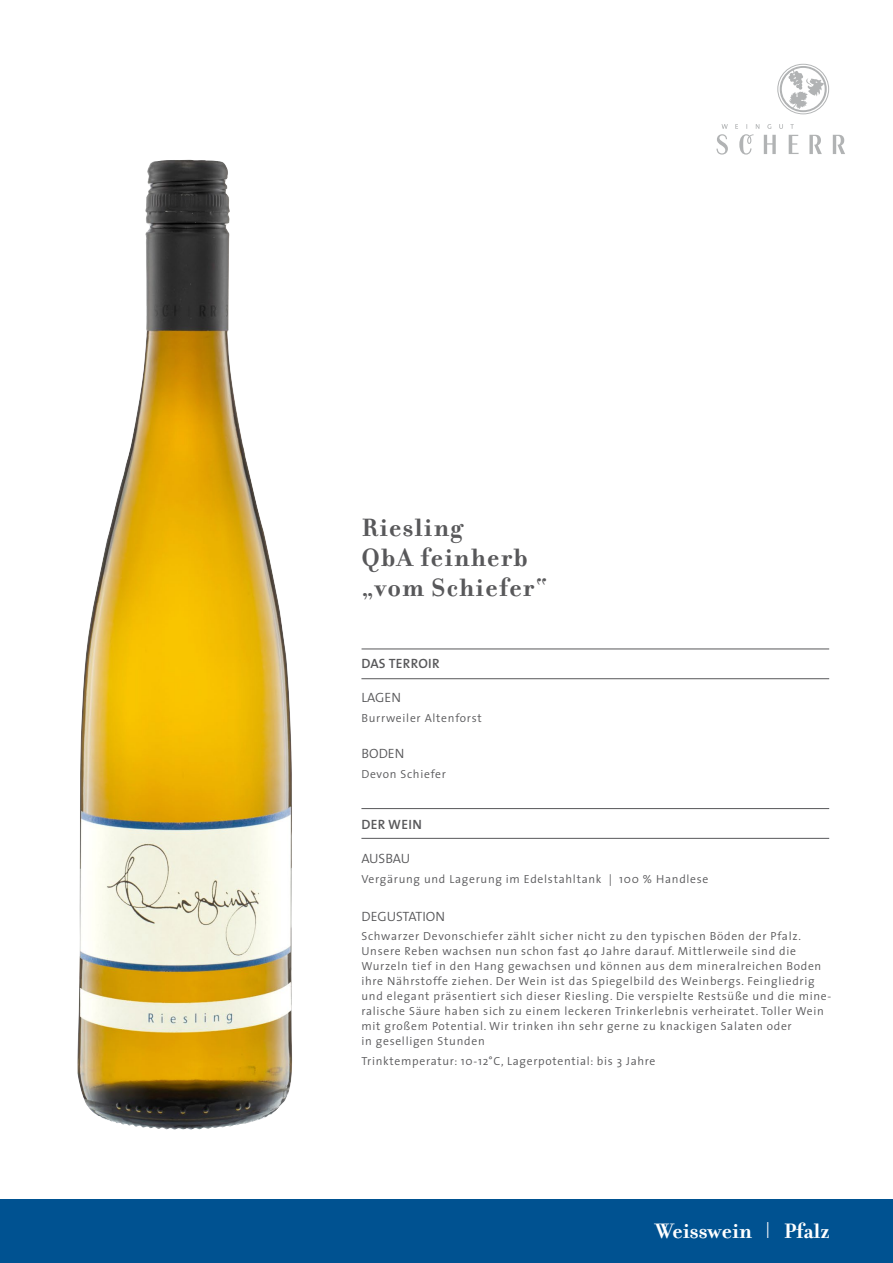
<style>
.page{position:relative;width:893px;height:1263px;background:#fff}
.page>*{position:absolute;margin:0;border:0;box-sizing:border-box;transform-origin:0 0}
.t1{font:700 27px/30px "Filosofia";letter-spacing:.05em;color:#58585a}
.t2{font:700 22.5px "Filosofia";letter-spacing:.005em;color:#fff}
.t3{font:300 13.5px "The Sans";color:#58585a}
.t4{font:600 13.5px "The Sans";letter-spacing:.02em;color:#58585a}
.t5{font:300 11.7px/15px "The Sans";letter-spacing:.06em;color:#58585a}
</style>
<div class="page">
<svg style="left:716px;top:64px;width:129px;height:91px"></svg>
<div style="left:0;top:1199px;width:893px;height:64px;background:#005291"></div>
<hr style="left:362px;top:649px;width:467px;height:1px;background:#58585a">
<hr style="left:361px;top:678px;width:468px;height:1px;background:#58585a">
<hr style="left:361px;top:808px;width:468px;height:1px;background:#58585a">
<hr style="left:361px;top:838px;width:468px;height:1px;background:#58585a">
<img style="left:77px;top:160px;width:215px;height:970px">
<h1 class="t1" style="left:361px;top:513px;width:188px">Riesling<br>QbA feinherb „vom Schiefer“</h1>
<p class="t4" style="left:361px;top:652px;width:80px">DAS TERROIR</p>
<p class="t3" style="left:361px;top:686px;width:41px">LAGEN</p>
<p class="t5" style="left:361px;top:710px;width:122px">Burrweiler Altenforst</p>
<p class="t3" style="left:361px;top:742px;width:44px">BODEN</p>
<p class="t5" style="left:361px;top:766px;width:86px">Devon Schiefer</p>
<p class="t4" style="left:361px;top:813px;width:62px">DER WEIN</p>
<p class="t3" style="left:361px;top:847px;width:50px">AUSBAU</p>
<p class="t5" style="left:361px;top:871px;width:349px">Vergärung und Lagerung im Edelstahltank | 100 % Handlese</p>
<p class="t3" style="left:361px;top:905px;width:85px">DEGUSTATION</p>
<p class="t5" style="left:361px;top:928px;width:471px">Schwarzer Devonschiefer zählt sicher nicht zu den typischen Böden der Pfalz.<br>Unsere Reben wachsen nun schon fast 40 Jahre darauf. Mittlerweile sind die Wurzeln tief in den Hang gewachsen und können aus dem mineralreichen Boden ihre Nährstoffe ziehen. Der Wein ist das Spiegelbild des Weinbergs. Feingliedrig und elegant präsentiert sich dieser Riesling. Die verspielte Restsüße und die mine&shy;ralische Säure haben sich zu einem leckeren Trinkerlebnis verheiratet. Toller Wein mit großem Potential. Wir trinken ihn sehr gerne zu knackigen Salaten oder<br>in geselligen Stunden</p>
<p class="t5" style="left:361px;top:1053px;width:296px">Trinktemperatur: 10-12°C, Lagerpotential: bis 3 Jahre</p>
<h2 class="t2" style="left:655px;top:1217px;width:175px">Weisswein | Pfalz</h2>
</div>
